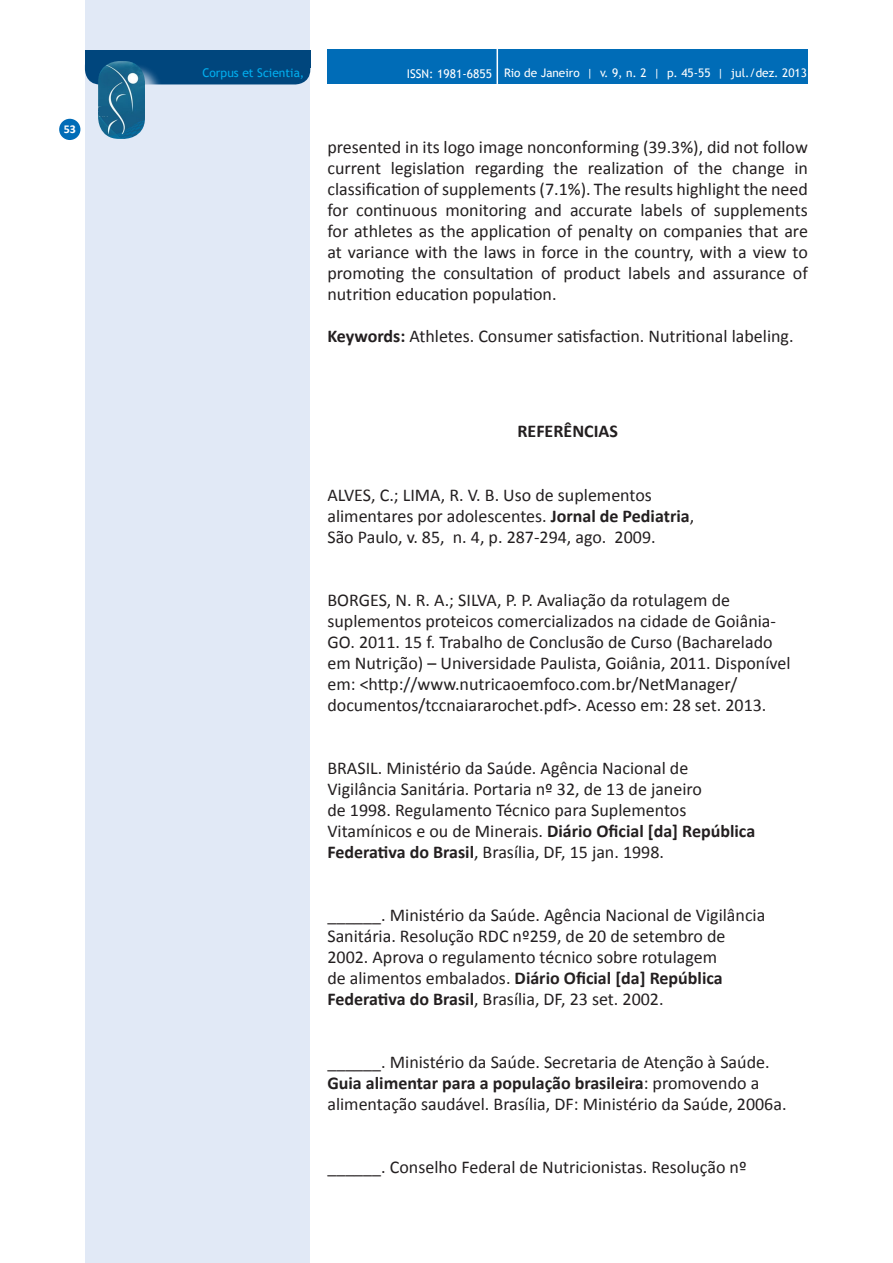
<style>
.page{position:relative;width:893px;height:1263px;background:#fff}
.page>*{position:absolute;margin:0;border:0;box-sizing:border-box;transform-origin:0 0}
.t1{font:18px/21px "Calibri";color:#231f20}
.t2{font:700 18px "Calibri";color:#231f20}
.t3{font:12px "Trebuchet MS";color:#00aeef}
.t4{font:12px "Trebuchet MS";color:#fff}
.t5{font:700 12px "Calibri";color:#fff}
.t6{font:11.85px "Trebuchet MS";color:#fff}
.s1{font-weight:700}
</style>
<div class="page">
<div style="left:85px;top:0;width:225px;height:1263px;background:#e1e9f6"></div>
<div style="left:327px;top:50px;width:481px;height:34px;background:#006cb7"></div>
<hr style="left:497px;top:3px;width:1px;height:81px;background:#fff">
<div style="left:85px;top:50px;width:225px;height:17px;background:#00467d"></div>
<div style="left:85px;top:50px;width:225px;height:34px;background:#00467d;border-radius:15px"></div>
<div style="left:100px;top:63px;width:64px;height:94px;background:#e1e9f6;opacity:.75"></div>
<img style="left:98px;top:61px;width:47px;height:78px">
<div style="left:98px;top:106px;width:12px;height:11px;background:#155e87;border-radius:3px"></div>
<div style="left:59px;top:119px;width:21px;height:21px;background:#006cb7;border-radius:50%"></div>
<p class="t5" style="left:64px;top:121px;width:14px">53</p>
<p class="t3" style="left:202px;top:66px;width:103px">Corpus et Scientia,</p>
<p class="t4" style="left:407px;top:66px;width:87px">ISSN: 1981-6855</p>
<p class="t6" style="left:504px;top:66px;width:304px">Rio de Janeiro | v. 9, n. 2 | p. 45-55 | jul./dez. 2013</p>
<p class="t1" style="left:327px;top:137px;width:482px;text-align:justify">presented in its logo image nonconforming (39.3%), did not follow current legislation regarding the realization of the change in classification of supplements (7.1%). The results highlight the need for continuous monitoring and accurate labels of supplements for athletes as the application of penalty on companies that are at variance with the laws in force in the country, with a view to promoting the consultation of product labels and assurance of nutrition education population.</p>
<p class="t1" style="left:327px;top:326px;width:468px"><span class="s1">Keywords:</span> Athletes. Consumer satisfaction. Nutritional labeling.</p>
<p class="t2" style="left:517px;top:419px;width:102px">REFERÊNCIAS</p>
<p class="t1" style="left:327px;top:484px;width:368px">ALVES, C.; LIMA, R. V. B. Uso de suplementos alimentares por adolescentes. <span class="s1">Jornal de Pediatria</span>,<br>São Paulo, v. 85, n. 4, p. 287-294, ago. 2009.</p>
<p class="t1" style="left:327px;top:589px;width:465px">BORGES, N. R. A.; SILVA, P. P. Avaliação da rotulagem de suplementos proteicos comercializados na cidade de Goiânia-GO. 2011. 15 f. Trabalho de Conclusão de Curso (Bacharelado em Nutrição) – Universidade Paulista, Goiânia, 2011. Disponível em: &lt;http://www.nutricaoemfoco.com.br/NetManager/ documentos/tccnaiararochet.pdf&gt;. Acesso em: 28 set. 2013.</p>
<p class="t1" style="left:327px;top:757px;width:429px">BRASIL. Ministério da Saúde. Agência Nacional de Vigilância Sanitária. Portaria nº 32, de 13 de janeiro<br>de 1998. Regulamento Técnico para Suplementos Vitamínicos e ou de Minerais. <span class="s1">Diário Oficial [da] República Federativa do Brasil</span>, Brasília, DF, 15 jan. 1998.</p>
<p class="t1" style="left:327px;top:904px;width:439px">______. Ministério da Saúde. Agência Nacional de Vigilância Sanitária. Resolução RDC nº259, de 20 de setembro de 2002. Aprova o regulamento técnico sobre rotulagem<br>de alimentos embalados. <span class="s1">Diário Oficial [da] República Federativa do Brasil</span>, Brasília, DF, 23 set. 2002.</p>
<p class="t1" style="left:327px;top:1051px;width:461px">______. Ministério da Saúde. Secretaria de Atenção à Saúde.<br><span class="s1">Guia alimentar para a população brasileira</span>: promovendo a alimentação saudável. Brasília, DF: Ministério da Saúde, 2006a.</p>
<p class="t1" style="left:327px;top:1156px;width:421px">______. Conselho Federal de Nutricionistas. Resolução nº</p>
</div>
